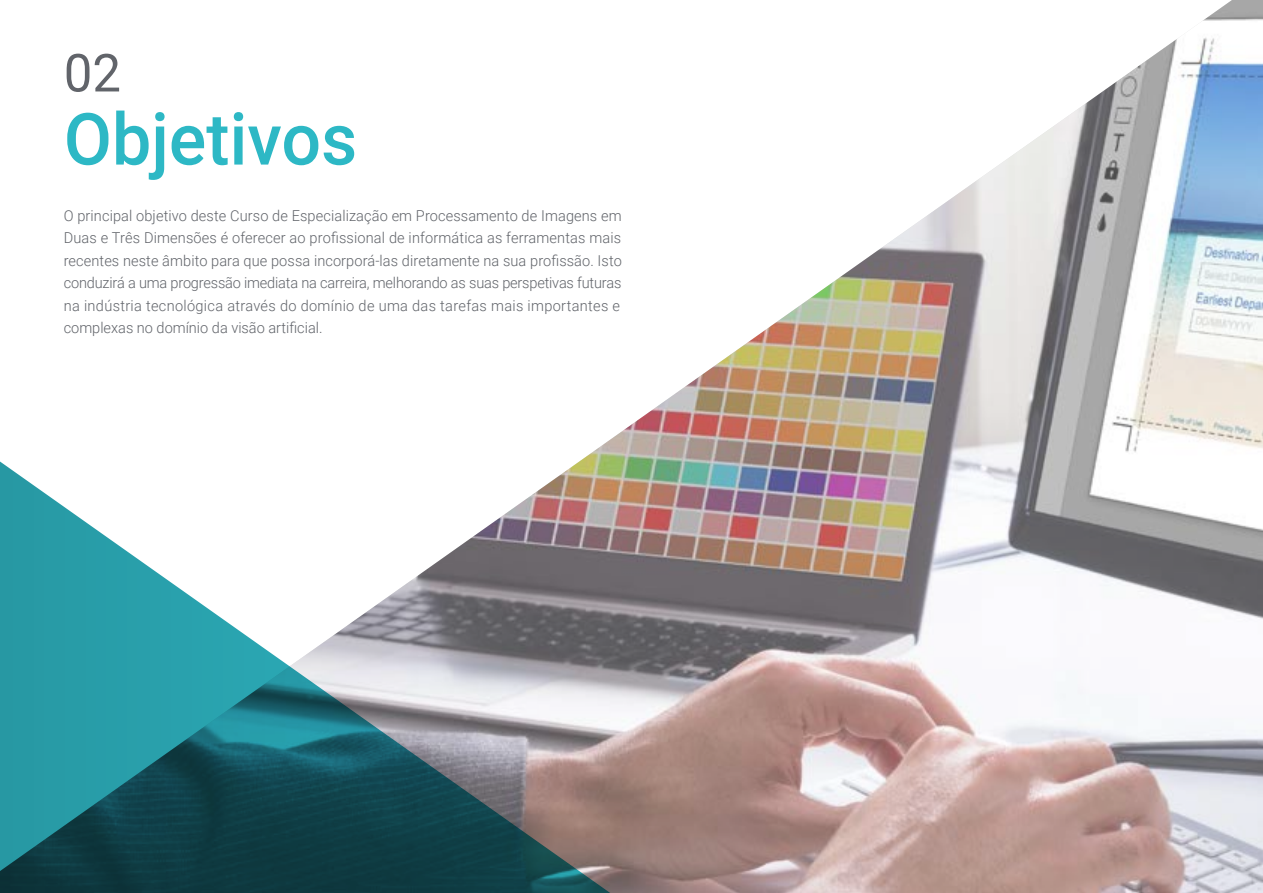
<style>
.page{position:relative;width:1263px;height:893px;background:#fff}
.page>*{position:absolute;margin:0;border:0;box-sizing:border-box;transform-origin:0 0}
.t1{font:500 72px "Roboto";color:#2db8c5}
.t2{font:52.5px "Roboto";color:#61646a}
.t3{font:300 15px/22.5px "Roboto";color:#61646a;text-align:justify}
</style>
<div class="page">
<img style="left:601px;top:0;width:662px;height:893px">
<svg style="left:0;top:446px;width:640px;height:447px"></svg>
<h2 class="t2" style="left:64px;top:36px;width:59px">02</h2>
<h1 class="t1" style="left:64px;top:89px;width:295px">Objetivos</h1>
<p class="t3" style="left:64px;top:204px;width:560px">O principal objetivo deste Curso de Especialização em Processamento de Imagens em Duas e Três Dimensões é oferecer ao profissional de informática as ferramentas mais recentes neste âmbito para que possa incorporá-las diretamente na sua profissão. Isto conduzirá a uma progressão imediata na carreira, melhorando as suas perspetivas futuras na indústria tecnológica através do domínio de uma das tarefas mais importantes e complexas no domínio da visão artificial.</p>
</div>
